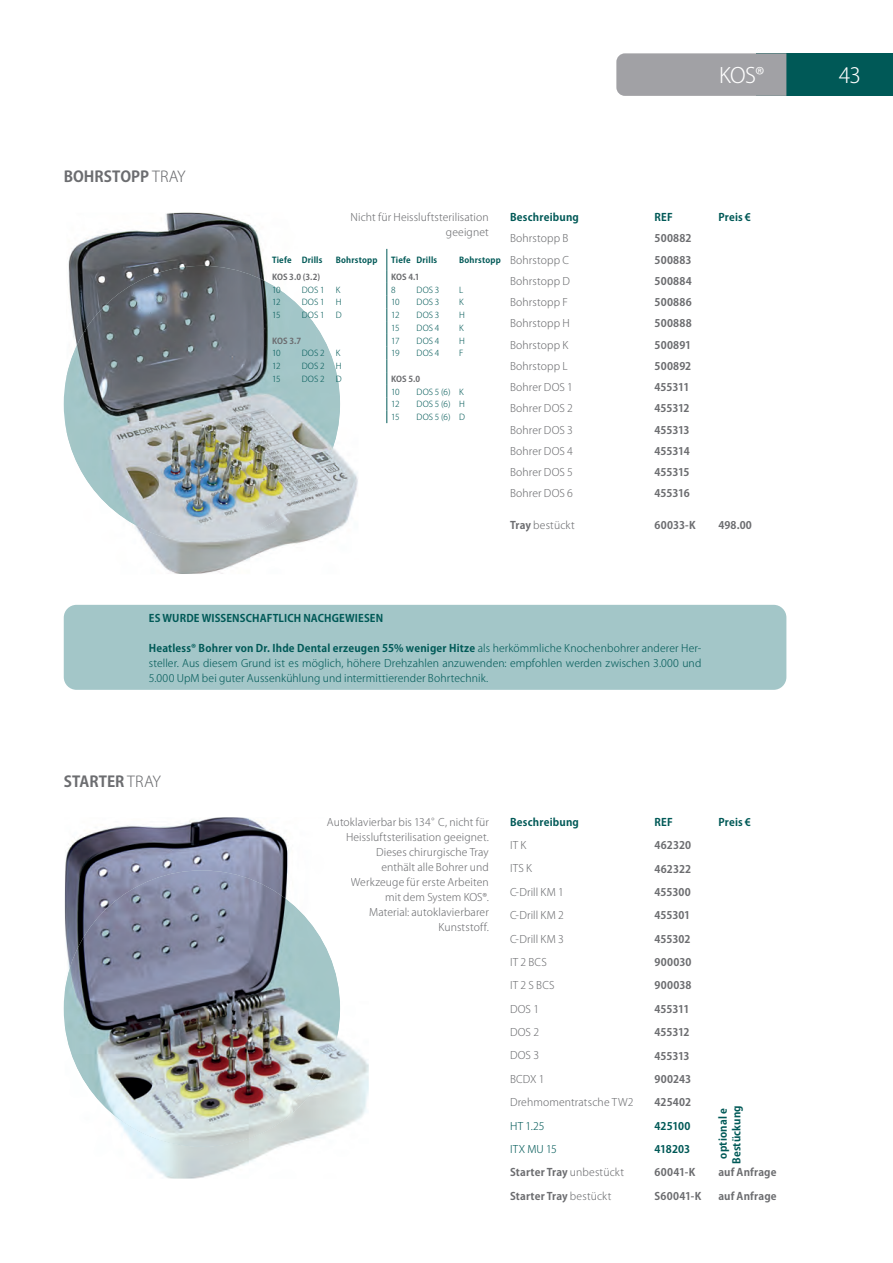
<style>
.page{position:relative;width:893px;height:1263px;background:#fff}
.page>*{position:absolute;margin:0;border:0;box-sizing:border-box;transform-origin:0 0}
.t1{font:21px "Koz Go Pro Light 90 msp RKSJ H";color:#fff}
.t2{font:15px "Koz Go Pro Bold 90 msp RKSJ H";color:#6c6d70}
.t3{font:10.5px/15px "Koz Go Pro Light 90 msp RKSJ H";letter-spacing:.01em;color:#6c6d70;text-align:right}
.t4{font:10.5px "Koz Go Pro Bold 90 msp RKSJ H";letter-spacing:.01em;color:#6c6d70}
.t5{font:10.5px/13.5px "Koz Go Pro Bold 90 msp RKSJ H";letter-spacing:.02em;color:#005957;text-align:center}
.t6{font:10.5px/15px "Koz Go Pro Light 90 msp RKSJ H";letter-spacing:.01em;color:#005957}
.t7{font:8.25px "Koz Go Pro Light 90 msp RKSJ H";letter-spacing:.005em;color:#005957}
.t8{font:8.25px "Koz Go Pro Bold 90 msp RKSJ H";letter-spacing:.025em;color:#005957}
.t9{font:8.25px "Koz Go Pro Bold 90 msp RKSJ H";letter-spacing:.005em;color:#6c6d70}
.s1{font-family:"Koz Go Pro Light 90 msp RKSJ H"}
.s2{font-family:"Koz Go Pro Bold 90 msp RKSJ H"}
.s3{color:#6d6e71}
</style>
<div class="page">
<div style="left:757px;top:53px;width:136px;height:43px;background:#005957"></div>
<div style="left:616px;top:53px;width:170px;height:43px;background:#a1a1a5"></div>
<img style="left:65px;top:817px;width:304px;height:362px">
<img style="left:65px;top:870px;width:275px;height:277px">
<img style="left:327px;top:817px;width:42px;height:10px">
<img style="left:347px;top:832px;width:22px;height:11px">
<img style="left:351px;top:877px;width:18px;height:11px">
<div style="left:64px;top:605px;width:722px;height:85px;background:#a3c6c8;border-radius:13px"></div>
<img style="left:67px;top:266px;width:273px;height:276px">
<svg style="left:387px;top:249px;width:1px;height:174px"></svg>
<h2 class="t2" style="left:64px;top:171px;width:124px">BOHRSTOPP <span class="s1">TRAY</span></h2>
<h1 class="t1" style="left:719px;top:67px;width:47px">KOS®</h1>
<h1 class="t1" style="left:839px;top:67px;width:23px">43</h1>
<p class="t3" style="left:351px;top:211px;width:140px">Nicht für Heissluftsterilisation geeignet</p>
<p class="t5" style="left:510px;top:212px;width:70px">Beschreibung</p>
<p class="t5" style="left:655px;top:212px;width:20px">REF</p>
<p class="t5" style="left:718px;top:212px;width:34px">Preis €</p>
<p class="t3" style="left:510px;top:232px;width:60px">Bohrstopp B</p>
<p class="t4" style="left:655px;top:235px;width:38px">500882</p>
<p class="t3" style="left:510px;top:254px;width:60px">Bohrstopp C</p>
<p class="t4" style="left:655px;top:256px;width:38px">500883</p>
<p class="t3" style="left:510px;top:275px;width:61px">Bohrstopp D</p>
<p class="t4" style="left:655px;top:277px;width:39px">500884</p>
<p class="t3" style="left:510px;top:296px;width:59px">Bohrstopp F</p>
<p class="t4" style="left:655px;top:298px;width:39px">500886</p>
<p class="t3" style="left:510px;top:317px;width:61px">Bohrstopp H</p>
<p class="t4" style="left:655px;top:320px;width:39px">500888</p>
<p class="t3" style="left:510px;top:339px;width:60px">Bohrstopp K</p>
<p class="t4" style="left:655px;top:341px;width:38px">500891</p>
<p class="t3" style="left:510px;top:360px;width:59px">Bohrstopp L</p>
<p class="t4" style="left:655px;top:362px;width:38px">500892</p>
<p class="t3" style="left:510px;top:381px;width:64px">Bohrer DOS 1</p>
<p class="t4" style="left:655px;top:383px;width:36px">455311</p>
<p class="t3" style="left:510px;top:402px;width:64px">Bohrer DOS 2</p>
<p class="t4" style="left:655px;top:405px;width:36px">455312</p>
<p class="t3" style="left:510px;top:424px;width:64px">Bohrer DOS 3</p>
<p class="t4" style="left:655px;top:426px;width:36px">455313</p>
<p class="t3" style="left:510px;top:445px;width:64px">Bohrer DOS 4</p>
<p class="t4" style="left:655px;top:447px;width:37px">455314</p>
<p class="t3" style="left:510px;top:466px;width:64px">Bohrer DOS 5</p>
<p class="t4" style="left:655px;top:468px;width:36px">455315</p>
<p class="t3" style="left:510px;top:487px;width:64px">Bohrer DOS 6</p>
<p class="t4" style="left:655px;top:490px;width:37px">455316</p>
<p class="t3" style="left:510px;top:519px;width:66px"><span class="s2">Tray</span> bestückt</p>
<p class="t4" style="left:655px;top:521px;width:43px">60033-K</p>
<p class="t4" style="left:718px;top:521px;width:35px">498.00</p>
<p class="t8" style="left:272px;top:257px;width:52px">Tiefe Drills</p>
<p class="t8" style="left:336px;top:257px;width:43px">Bohrstopp</p>
<p class="t8" style="left:391px;top:257px;width:48px">Tiefe Drills</p>
<p class="t8" style="left:459px;top:257px;width:43px">Bohrstopp</p>
<p class="t9" style="left:272px;top:274px;width:50px">KOS 3.0 (3.2)</p>
<p class="t9" style="left:391px;top:274px;width:30px">KOS 4.1</p>
<p class="t7" style="left:272px;top:286px;width:10px">10</p>
<p class="t7" style="left:302px;top:286px;width:24px">DOS 1</p>
<p class="t7" style="left:336px;top:286px;width:6px">K</p>
<p class="t7" style="left:391px;top:286px;width:6px">8</p>
<p class="t7" style="left:417px;top:286px;width:24px">DOS 3</p>
<p class="t7" style="left:459px;top:286px;width:6px">L</p>
<p class="t7" style="left:272px;top:299px;width:10px">12</p>
<p class="t7" style="left:302px;top:299px;width:24px">DOS 1</p>
<p class="t7" style="left:336px;top:299px;width:7px">H</p>
<p class="t7" style="left:391px;top:299px;width:10px">10</p>
<p class="t7" style="left:417px;top:299px;width:24px">DOS 3</p>
<p class="t7" style="left:459px;top:299px;width:6px">K</p>
<p class="t7" style="left:272px;top:312px;width:10px">15</p>
<p class="t7" style="left:302px;top:312px;width:24px">DOS 1</p>
<p class="t7" style="left:336px;top:312px;width:7px">D</p>
<p class="t7" style="left:391px;top:312px;width:10px">12</p>
<p class="t7" style="left:417px;top:312px;width:24px">DOS 3</p>
<p class="t7" style="left:459px;top:312px;width:7px">H</p>
<p class="t7" style="left:391px;top:325px;width:10px">15</p>
<p class="t7" style="left:417px;top:325px;width:24px">DOS 4</p>
<p class="t7" style="left:459px;top:325px;width:6px">K</p>
<p class="t9" style="left:272px;top:337px;width:30px">KOS 3.7</p>
<p class="t7" style="left:391px;top:337px;width:10px">17</p>
<p class="t7" style="left:417px;top:337px;width:24px">DOS 4</p>
<p class="t7" style="left:459px;top:337px;width:7px">H</p>
<p class="t7" style="left:272px;top:350px;width:10px">10</p>
<p class="t7" style="left:302px;top:350px;width:24px">DOS 2</p>
<p class="t7" style="left:336px;top:350px;width:6px">K</p>
<p class="t7" style="left:391px;top:350px;width:10px">19</p>
<p class="t7" style="left:417px;top:350px;width:24px">DOS 4</p>
<p class="t7" style="left:459px;top:350px;width:6px">F</p>
<p class="t7" style="left:272px;top:363px;width:10px">12</p>
<p class="t7" style="left:302px;top:363px;width:24px">DOS 2</p>
<p class="t7" style="left:336px;top:363px;width:7px">H</p>
<p class="t7" style="left:272px;top:376px;width:10px">15</p>
<p class="t7" style="left:302px;top:376px;width:24px">DOS 2</p>
<p class="t7" style="left:336px;top:376px;width:7px">D</p>
<p class="t9" style="left:391px;top:376px;width:31px">KOS 5.0</p>
<p class="t7" style="left:391px;top:388px;width:10px">10</p>
<p class="t7" style="left:417px;top:388px;width:49px">DOS 5 (6) K</p>
<p class="t7" style="left:391px;top:401px;width:10px">12</p>
<p class="t7" style="left:417px;top:401px;width:50px">DOS 5 (6) H</p>
<p class="t7" style="left:391px;top:414px;width:10px">15</p>
<p class="t7" style="left:417px;top:414px;width:50px">DOS 5 (6) D</p>
<p class="t5" style="left:149px;top:613px;width:236px">ES WURDE WISSENSCHAFTLICH NACHGEWIESEN</p>
<p class="t5" style="left:149px;top:643px;width:554px">Heatless® Bohrer von Dr. Ihde Dental erzeugen 55% weniger Hitze <span class="s1">als herkömmliche Knochenbohrer anderer Her-</span></p>
<p class="t6" style="left:149px;top:657px;width:554px">steller. Aus diesem Grund ist es möglich, höhere Drehzahlen anzuwenden: empfohlen werden zwischen 3.000 und<br>5.000 UpM bei guter Aussenkühlung und intermittierender Bohrtechnik.</p>
<h2 class="t2" style="left:64px;top:776px;width:99px">STARTER <span class="s1">TRAY</span></h2>
<p class="t3" style="left:327px;top:816px;width:163px"><span class="s3">Autoklav</span>ierbar bis 134°C, nicht für<br><span class="s3">Heiss</span>luftsterilisation geeignet.<br>Dieses chirurgische Tray<br>enthält alle Bohrer und<br><span class="s3">Wer</span>kzeuge für erste Arbeiten<br>mit dem System KOS®.<br>Material: autoklavierbarer<br>Kunststoff.</p>
<p class="t5" style="left:510px;top:817px;width:70px">Beschreibung</p>
<p class="t5" style="left:655px;top:817px;width:20px">REF</p>
<p class="t5" style="left:718px;top:817px;width:34px">Preis €</p>
<p class="t3" style="left:510px;top:839px;width:18px">IT K</p>
<p class="t4" style="left:655px;top:841px;width:38px">462320</p>
<p class="t3" style="left:510px;top:862px;width:24px">ITS K</p>
<p class="t4" style="left:655px;top:865px;width:38px">462322</p>
<p class="t3" style="left:510px;top:886px;width:55px">C-Drill KM 1</p>
<p class="t4" style="left:655px;top:888px;width:38px">455300</p>
<p class="t3" style="left:510px;top:909px;width:55px">C-Drill KM 2</p>
<p class="t4" style="left:655px;top:911px;width:37px">455301</p>
<p class="t3" style="left:510px;top:933px;width:55px">C-Drill KM 3</p>
<p class="t4" style="left:655px;top:935px;width:37px">455302</p>
<p class="t3" style="left:510px;top:956px;width:38px">IT 2 BCS</p>
<p class="t4" style="left:655px;top:958px;width:38px">900030</p>
<p class="t3" style="left:510px;top:979px;width:46px">IT 2 S BCS</p>
<p class="t4" style="left:655px;top:982px;width:38px">900038</p>
<p class="t3" style="left:510px;top:1003px;width:30px">DOS 1</p>
<p class="t4" style="left:655px;top:1005px;width:36px">455311</p>
<p class="t3" style="left:510px;top:1026px;width:30px">DOS 2</p>
<p class="t4" style="left:655px;top:1028px;width:36px">455312</p>
<p class="t3" style="left:510px;top:1049px;width:30px">DOS 3</p>
<p class="t4" style="left:655px;top:1052px;width:36px">455313</p>
<p class="t3" style="left:510px;top:1073px;width:36px">BCDX 1</p>
<p class="t4" style="left:655px;top:1075px;width:38px">900243</p>
<p class="t3" style="left:510px;top:1096px;width:125px">Drehmomentratsche TW2</p>
<p class="t4" style="left:655px;top:1098px;width:38px">425402</p>
<p class="t5" style="left:717px;top:1164px;width:60px;rotate:-90deg">optional e<br>Bestückung</p>
<p class="t6" style="left:510px;top:1120px;width:36px">HT 1.25</p>
<p class="t5" style="left:655px;top:1120px;width:37px">425100</p>
<p class="t6" style="left:510px;top:1143px;width:48px">ITX MU 15</p>
<p class="t5" style="left:655px;top:1144px;width:37px">418203</p>
<p class="t4" style="left:510px;top:1169px;width:115px">Starter Tray <span class="s1">unbestückt</span></p>
<p class="t4" style="left:655px;top:1169px;width:42px">60041-K</p>
<p class="t4" style="left:718px;top:1169px;width:60px">auf Anfrage</p>
<p class="t4" style="left:510px;top:1192px;width:103px">Starter Tray <span class="s1">bestückt</span></p>
<p class="t4" style="left:655px;top:1192px;width:48px">S60041-K</p>
<p class="t4" style="left:718px;top:1192px;width:60px">auf Anfrage</p>
</div>
